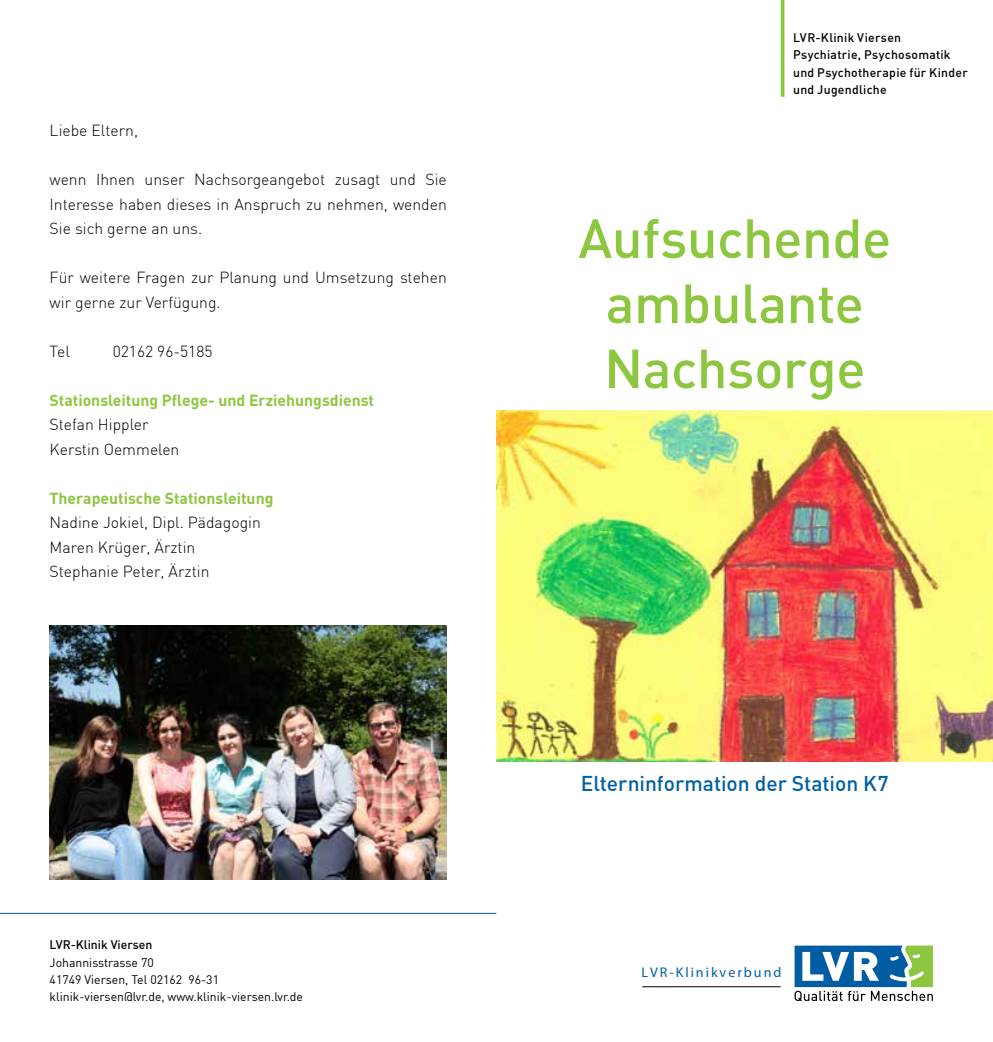
<style>
.page{position:relative;width:993px;height:1042px;background:#fff}
.page>*{position:absolute;margin:0;border:0;box-sizing:border-box;transform-origin:0 0}
.t1{font:500 54.25px/65.1px "DIN";letter-spacing:-.01em;color:#8dc63f;text-align:center}
.t2{font:500 21px "DIN";color:#0060a5}
.t3{font:300 15.75px/24.5px "DIN";color:#000}
.t4{font:700 15.75px "DIN";color:#8dc63f}
.t5{font:500 14px "DIN";letter-spacing:.14em;color:#005da4}
.t6{font:12.25px/17.3px "DIN";color:#000}
.t7{font:500 12.25px/17.3px "DIN";letter-spacing:.025em;color:#000}
.t8{font:500 12.25px "DIN";color:#000}
</style>
<div class="page">
<svg style="left:780px;top:0;width:4px;height:97px"></svg>
<svg style="left:794px;top:945px;width:138px;height:56px"></svg>
<hr style="left:642px;top:986px;width:138px;height:1px;background:#000">
<hr style="left:0;top:913px;width:496px;height:1px;background:#0060a5">
<img style="left:50px;top:625px;width:396px;height:255px">
<img style="left:496px;top:411px;width:496px;height:351px">
<p class="t3" style="left:50px;top:118px;width:90px">Liebe Eltern,</p>
<p class="t3" style="left:50px;top:167px;width:398px;text-align:justify">wenn Ihnen unser Nachsorgeangebot zusagt und Sie Interesse haben dieses in Anspruch zu nehmen, wenden Sie sich gerne an uns.</p>
<p class="t3" style="left:50px;top:265px;width:398px">Für weitere Fragen zur Planung und Umsetzung stehen wir gerne zur Verfügung.</p>
<p class="t3" style="left:50px;top:339px;width:22px">Tel</p>
<p class="t3" style="left:113px;top:339px;width:101px">02162 96-5185</p>
<p class="t4" style="left:50px;top:390px;width:326px">Stationsleitung Pflege- und Erziehungsdienst</p>
<p class="t3" style="left:50px;top:412px;width:131px">Stefan Hippler<br>Kerstin Oemmelen</p>
<p class="t4" style="left:50px;top:488px;width:225px">Therapeutische Stationsleitung</p>
<p class="t3" style="left:50px;top:510px;width:213px">Nadine Jokiel, Dipl. Pädagogin<br>Maren Krüger, Ärztin<br>Stephanie Peter, Ärztin</p>
<p class="t8" style="left:50px;top:937px;width:104px">LVR-Klinik Viersen</p>
<p class="t6" style="left:50px;top:953px;width:255px">Johannisstrasse 70<br>41749 Viersen, Tel 02162 96-31 klinik-viersen@lvr.de, www.klinik-viersen.lvr.de</p>
<p class="t7" style="left:792px;top:28px;width:176px">LVR-Klinik Viersen<br>Psychiatrie, Psychosomatik und Psychotherapie für Kinder und Jugendliche</p>
<h1 class="t1" style="left:578px;top:204px;width:314px">Aufsuchende ambulante<br>Nachsorge</h1>
<h2 class="t2" style="left:580px;top:770px;width:309px">Elterninformation der Station K7</h2>
<p class="t5" style="left:641px;top:963px;width:141px">LVR-Klinikverbund</p>
</div>
